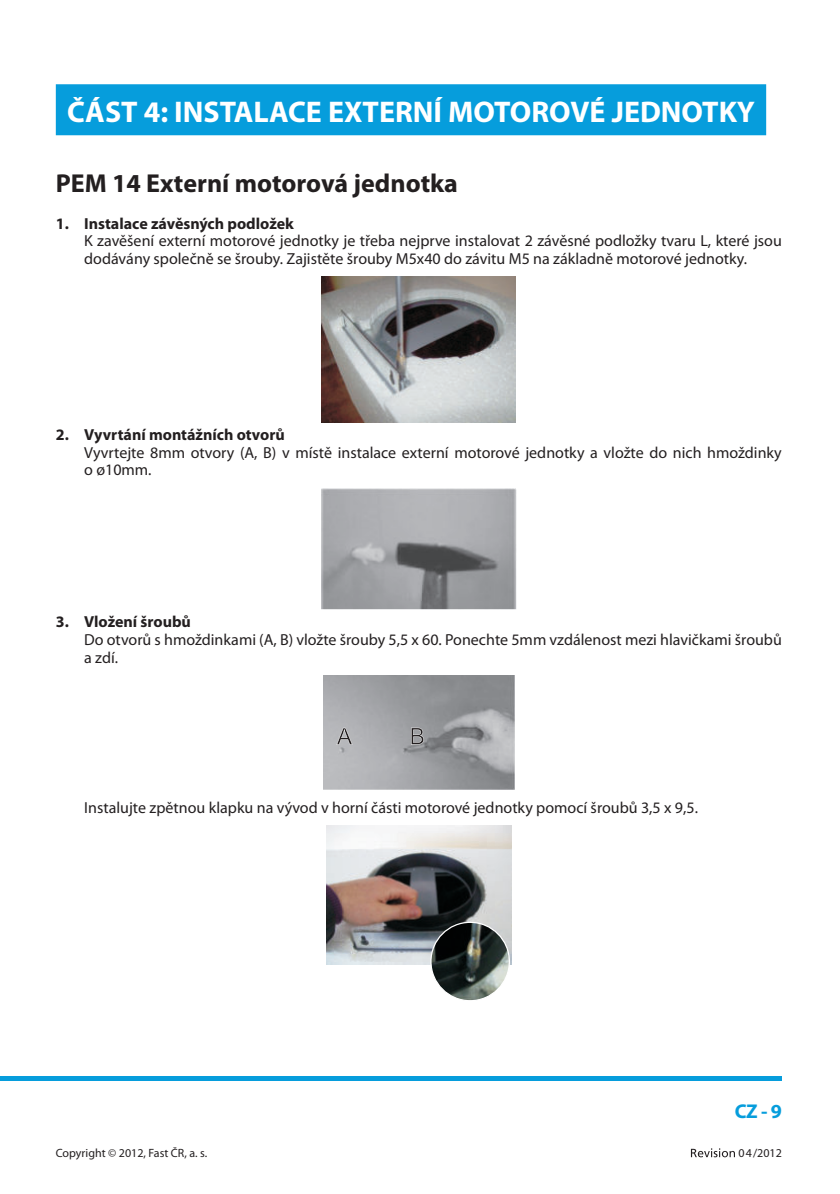
<style>
.page{position:relative;width:840px;height:1194px;background:#fff}
.page>*{position:absolute;margin:0;border:0;box-sizing:border-box;transform-origin:0 0}
.t1{font:700 30px "Myriad Pro";color:#fff}
.t2{font:700 26px "Myriad Pro";color:#231f20}
.t3{font:700 20px "Myriad Pro";color:#069ddc}
.t4{font:16px/17.6px "Myriad Pro";color:#231f20}
.t5{font:700 16px "Myriad Pro";color:#231f20}
.t6{font:12px "Myriad Pro";color:#231f20}
</style>
<div class="page">
<div style="left:0;top:1076px;width:781px;height:5px;background:#069ddc"></div>
<svg style="left:691px;top:1148px;width:44px;height:9px"></svg>
<div style="left:56px;top:84px;width:710px;height:51px;background:#069ddc"></div>
<img style="left:322px;top:277px;width:194px;height:145px">
<img style="left:321px;top:488px;width:195px;height:122px">
<img style="left:323px;top:675px;width:191px;height:114px">
<svg style="left:336px;top:728px;width:16px;height:17px"></svg>
<svg style="left:411px;top:728px;width:13px;height:16px"></svg>
<img style="left:326px;top:826px;width:185px;height:139px">
<img style="left:431px;top:922px;width:78px;height:79px;border-radius:50%">
<div style="left:430px;top:922px;width:80px;height:79px;border:1px solid #fff;border-radius:50%"></div>
<h1 class="t1" style="left:67px;top:96px;width:689px">ČÁST 4: INSTALACE EXTERNÍ MOTOROVÉ JEDNOTKY</h1>
<h2 class="t2" style="left:56px;top:169px;width:404px">PEM 14 Externí motorová jednotka</h2>
<p class="t5" style="left:56px;top:214px;width:239px">1. Instalace závěsných podložek</p>
<p class="t4" style="left:84px;top:233px;width:699px">K zavěšení externí motorové jednotky je třeba nejprve instalovat 2 závěsné podložky tvaru L, které jsou dodávány společně se šrouby. Zajistěte šrouby M5x40 do závitu M5 na základně motorové jednotky.</p>
<p class="t5" style="left:56px;top:426px;width:230px">2. Vyvrtání montážních otvorů</p>
<p class="t4" style="left:84px;top:444px;width:699px">Vyvrtejte 8mm otvory (A, B) v místě instalace externí motorové jednotky a vložte do nich hmoždinky o ø10mm.</p>
<p class="t5" style="left:56px;top:613px;width:137px">3. Vložení šroubů</p>
<p class="t4" style="left:84px;top:631px;width:699px">Do otvorů s hmoždinkami (A, B) vložte šrouby 5,5 x 60. Ponechte 5mm vzdálenost mezi hlavičkami šroubů a zdí.</p>
<p class="t4" style="left:84px;top:799px;width:615px">Instalujte zpětnou klapku na vývod v horní části motorové jednotky pomocí šroubů 3,5 x 9,5.</p>
<p class="t3" style="left:734px;top:1100px;width:49px">CZ - 9</p>
<p class="t6" style="left:56px;top:1147px;width:153px">Copyright © 2012, Fast ČR, a. s.</p>
<p class="t6" style="left:738px;top:1147px;width:45px">04/2012</p>
</div>
